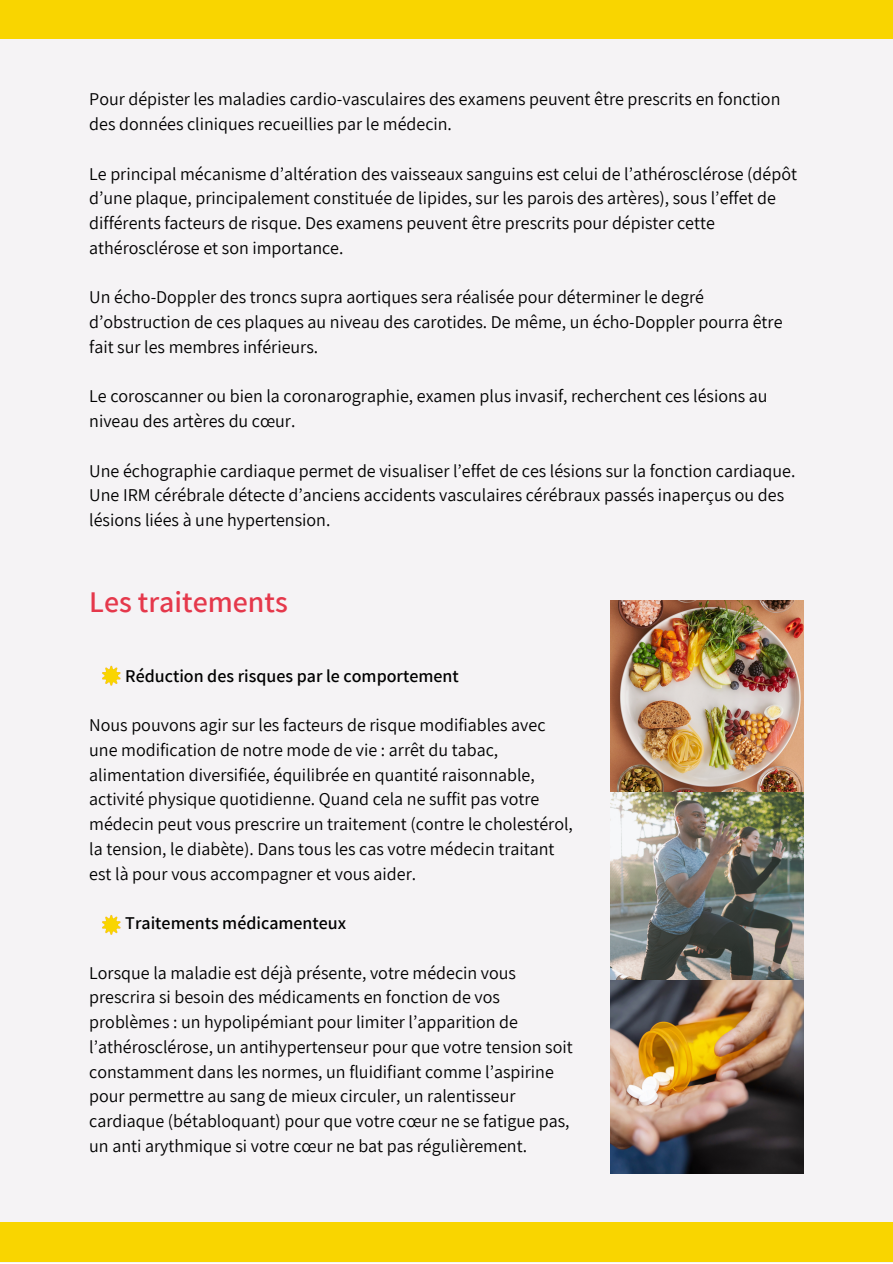
<style>
.page{position:relative;width:893px;height:1264px;background:#fff}
.page>*{position:absolute;margin:0;border:0;box-sizing:border-box;transform-origin:0 0}
.t1{font:600 30px "Assistant";color:#e5384b}
.t2{font:18px/24.8px "Assistant";color:#000}
.t3{font:600 18px "Assistant";color:#000}
</style>
<div class="page">
<div style="left:0;top:0;width:892px;height:1262px;background:#f5f3f5"></div>
<div style="left:0;top:1222px;width:892px;height:40px;background:#f9d500"></div>
<div style="left:0;top:0;width:892px;height:39px;background:#f9d500"></div>
<img style="left:610px;top:600px;width:193px;height:380px">
<img style="left:610px;top:980px;width:193px;height:193px">
<svg style="left:102px;top:915px;width:19px;height:20px"></svg>
<svg style="left:102px;top:665px;width:19px;height:21px"></svg>
<p class="t2" style="left:89px;top:86px;width:692px">Pour dépister les maladies cardio-vasculaires des examens peuvent être prescrits en fonction des données cliniques recueillies par le médecin.</p>
<p class="t2" style="left:89px;top:161px;width:709px">Le principal mécanisme d’altération des vaisseaux sanguins est celui de l’athérosclérose (dépôt d’une plaque, principalement constituée de lipides, sur les parois des artères), sous l’effet de différents facteurs de risque. Des examens peuvent être prescrits pour dépister cette athérosclérose et son importance.</p>
<p class="t2" style="left:89px;top:284px;width:694px">Un écho-Doppler des troncs supra aortiques sera réalisée pour déterminer le degré d’obstruction de ces plaques au niveau des carotides. De même, un écho-Doppler pourra être fait sur les membres inférieurs.</p>
<p class="t2" style="left:89px;top:383px;width:679px">Le coroscanner ou bien la coronarographie, examen plus invasif, recherchent ces lésions au niveau des artères du cœur.</p>
<p class="t2" style="left:89px;top:457px;width:707px">Une échographie cardiaque permet de visualiser l’effet de ces lésions sur la fonction cardiaque.<br>Une IRM cérébrale détecte d’anciens accidents vasculaires cérébraux passés inaperçus ou des lésions liées à une hypertension.</p>
<h1 class="t1" style="left:89px;top:581px;width:200px">Les traitements</h1>
<p class="t3" style="left:125px;top:663px;width:335px">Réduction des risques par le comportement</p>
<p class="t2" style="left:89px;top:712px;width:485px">Nous pouvons agir sur les facteurs de risque modifiables avec une modification de notre mode de vie : arrêt du tabac, alimentation diversifiée, équilibrée en quantité raisonnable, activité physique quotidienne. Quand cela ne suffit pas votre médecin peut vous prescrire un traitement (contre le cholestérol, la tension, le diabète). Dans tous les cas votre médecin traitant est là pour vous accompagner et vous aider.</p>
<p class="t3" style="left:125px;top:910px;width:222px">Traitements médicamenteux</p>
<p class="t2" style="left:89px;top:959px;width:485px">Lorsque la maladie est déjà présente, votre médecin vous prescrira si besoin des médicaments en fonction de vos problèmes : un hypolipémiant pour limiter l’apparition de l’athérosclérose, un antihypertenseur pour que votre tension soit constamment dans les normes, un fluidifiant comme l’aspirine pour permettre au sang de mieux circuler, un ralentisseur cardiaque (bétabloquant) pour que votre cœur ne se fatigue pas, un anti arythmique si votre cœur ne bat pas régulièrement.</p>
</div>
